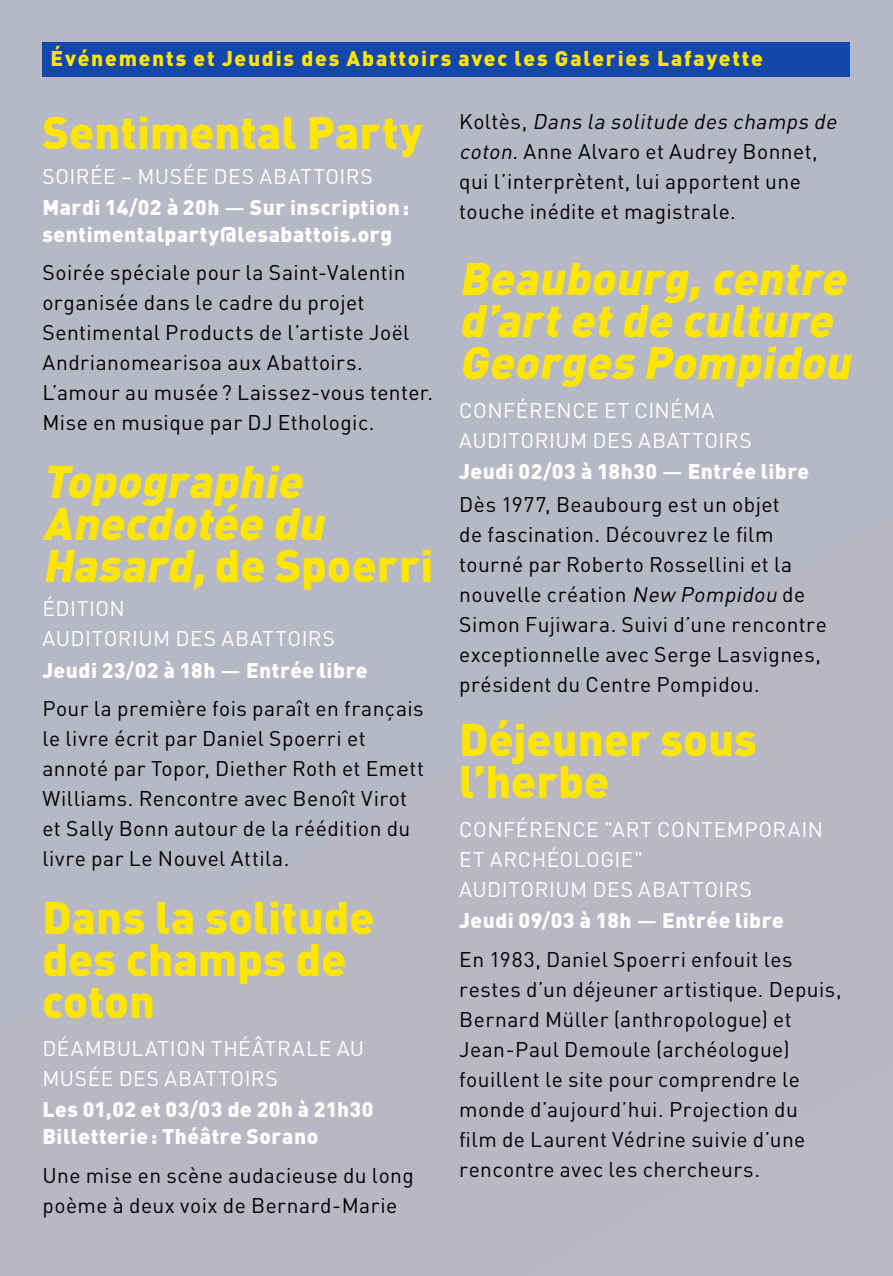
<style>
.page{position:relative;width:893px;height:1276px;background:#b7b8c5}
.page>*{position:absolute;margin:0;border:0;box-sizing:border-box;transform-origin:0 0}
.NOIR{font:italic 900 45px/42px "DIN";color:#ffe600}
.Dates{font:900 45px/42px "DIN";color:#ffe600}
.Titre{font:italic 900 45px/42px "DIN";color:#ffe600}
.NOIR-2{font:900 45px/42px "DIN";color:#ffe600}
.Dates-2{font:21px/30px "DIN";letter-spacing:.02em;color:#000}
.Lieu{font:21px/30px "DIN";letter-spacing:.025em;color:#fff}
.Dates-3{font:900 21px "DIN";letter-spacing:.025em;color:#fff}
.t1{font:900 21px "DIN";letter-spacing:.085em;color:#ffe600}
.s1{font-weight:700}
.s2{font-weight:500}
.s3{font-style:normal}
.s4{font-style:italic}
.s5{font-weight:900;color:#fff}
.s6{font-weight:700;color:#fff}
.s7{font-weight:500;color:#fff}
</style>
<div class="page">
<div style="left:43px;top:43px;width:807px;height:34px;background:#1447ac"></div>
<p class="t1" style="left:51px;top:44px;width:714px">Événements et Jeudis des Abattoirs avec les Galeries Lafayette</p>
<p class="Dates" style="left:42px;top:110px;width:382px">Sentimental Party</p>
<p class="Lieu" style="left:42px;top:161px;width:332px">SOIRÉE – MUSÉE DES ABATTOIRS</p>
<p class="Dates-3" style="left:42px;top:193px;width:368px">Mardi 14<span class="s1">/</span>02 à 20h <span class="s2">—</span> Sur inscription:</p>
<p class="Dates-3" style="left:42px;top:220px;width:351px">sentimentalparty@lesabattois.org</p>
<p class="Dates-2" style="left:42px;top:257px;width:369px">Soirée spéciale pour la Saint-Valentin organisée dans le cadre du projet Sentimental Products de l’artiste Joël Andrianomearisoa aux Abattoirs.</p>
<p class="Dates-2" style="left:42px;top:377px;width:392px">L’amour au musée? Laissez-vous tenter.</p>
<p class="Dates-2" style="left:42px;top:407px;width:334px">Mise en musique par DJ Ethologic.</p>
<p class="Titre" style="left:42px;top:458px;width:393px">Topographie<br>Anecdotée du<br>Hasard,<span class="s3">de Spoerri</span></p>
<p class="Lieu" style="left:42px;top:593px;width:84px">ÉDITION</p>
<p class="Lieu" style="left:42px;top:623px;width:294px">AUDITORIUM DES ABATTOIRS</p>
<p class="Dates-3" style="left:42px;top:656px;width:327px">Jeudi 23<span class="s1">/</span>02 à 18h <span class="s2">—</span> Entrée libre</p>
<p class="Dates-2" style="left:42px;top:693px;width:383px">Pour la première fois paraît en français le livre écrit par Daniel Spoerri et annoté par Topor, Diether Roth et Emett Williams. Rencontre avec Benoît Virot et Sally Bonn autour de la réédition du livre par Le Nouvel Attila.</p>
<p class="Dates" style="left:42px;top:894px;width:334px">Dans la solitude des champs de coton</p>
<p class="Lieu" style="left:42px;top:1033px;width:323px">DÉAMBULATION THÉÂTRALE AU<br>MUSÉE DES ABATTOIRS</p>
<p class="Dates-3" style="left:42px;top:1095px;width:333px">Les 01,02 et 03<span class="s1">/</span>03 de 20h à 21h30</p>
<p class="Dates-3" style="left:42px;top:1122px;width:277px">Billetterie: Théâtre Sorano</p>
<p class="Dates-2" style="left:42px;top:1160px;width:373px">Une mise en scène audacieuse du long poème à deux voix de Bernard-Marie</p>
<p class="Dates-2" style="left:459px;top:106px;width:383px">K o lt è s , <span class="s4">Dans la solitude des champs de coton</span>. Anne Alvaro et Audrey Bonnet, qui l’interprètent, lui apportent une touche inédite et magistrale.</p>
<p class="NOIR" style="left:459px;top:255px;width:402px">Beaubourg,centre d’artetde culture<br>Georges Pompidou</p>
<p class="Lieu" style="left:459px;top:394px;width:257px">CONFÉRENCE ET CINÉMA</p>
<p class="Lieu" style="left:459px;top:424px;width:294px">AUDITORIUM DES ABATTOIRS</p>
<p class="Dates-2" style="left:459px;top:454px;width:352px;line-height:33px"><span class="s5">Jeudi 02</span><span class="s6">/</span><span class="s5">03 à 18h30</span> <span class="s7">—</span> <span class="s5">Entrée libre<br></span>Dès 1977, Beaubourg est un objet</p>
<p class="Dates-2" style="left:459px;top:519px;width:369px">de fascination. Découvrez le film tourné par Roberto Rossellini et la nouvelle création <span class="s4">New Pompidou</span> de Simon Fujiwara. Suivi d’une rencontre exceptionnelle avec Serge Lasvignes, président du Centre Pompidou.</p>
<p class="NOIR-2" style="left:459px;top:717px;width:299px">Déjeuner sous l’herbe</p>
<p class="Lieu" style="left:459px;top:814px;width:365px">CONFÉRENCE "ART CONTEMPORAIN<br>ET ARCHÉOLOGIE"<br>AUDITORIUM DES ABATTOIRS</p>
<p class="Dates-3" style="left:459px;top:906px;width:326px">Jeudi 09<span class="s1">/</span>03 à 18h <span class="s2">—</span> Entrée libre</p>
<p class="Dates-2" style="left:459px;top:944px;width:384px">En 1983, Daniel Spoerri enfouit les restes d’un déjeuner artistique. Depuis, Bernard Müller (anthropologue) et Jean-Paul Demoule (archéologue) fouillent le site pour comprendre le monde d’aujourd’hui. Projection du<br>film de Laurent Védrine suivie d’une rencontre avec les chercheurs.</p>
</div>
